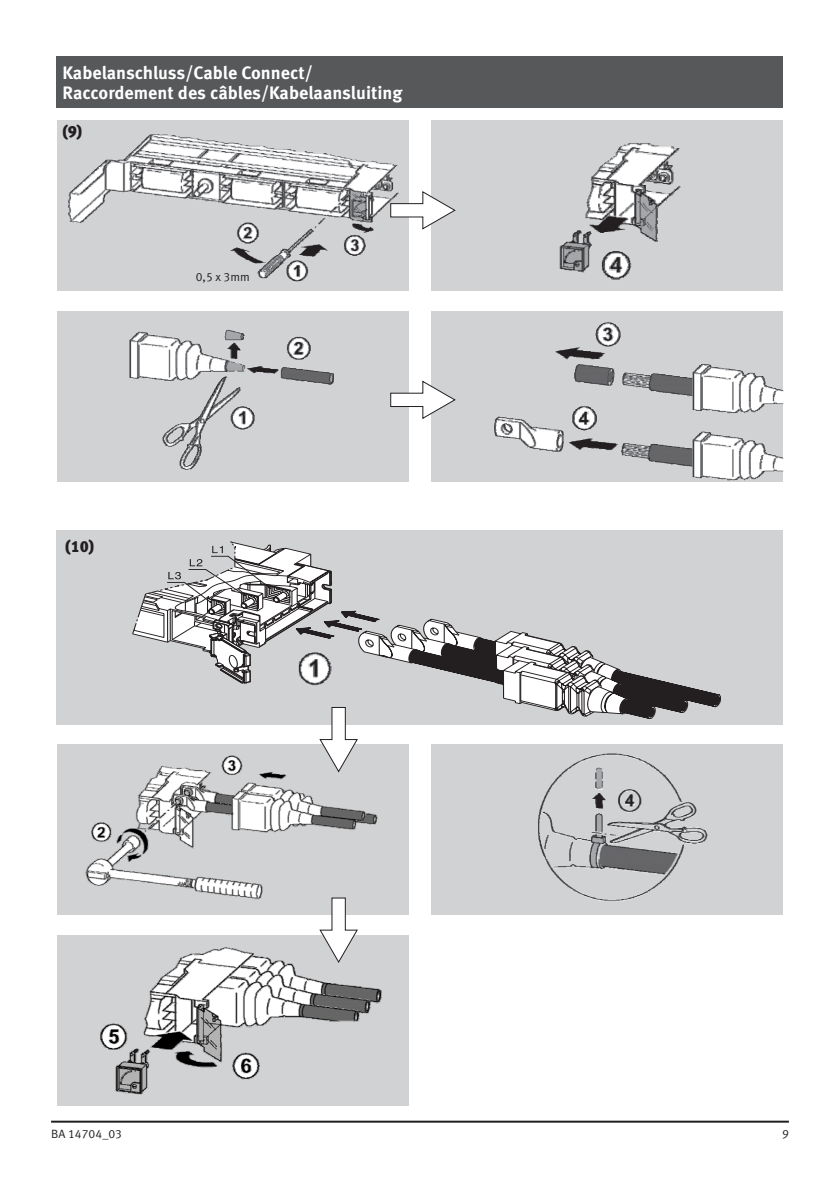
<style>
.page{position:relative;width:840px;height:1191px;background:#fff}
.page>*{position:absolute;margin:0;border:0;box-sizing:border-box;transform-origin:0 0}
.t1{font:700 18px/20px "Meta Pro";color:#fff}
.t2{font:900 16px "Meta Pro";color:#231f20}
.t3{font:12px "Meta Pro";color:#231f20}
</style>
<div class="page">
<hr style="left:51px;top:1120px;width:737px;height:2px;background:#231f20">
<div style="left:57px;top:57px;width:725px;height:51px;background:#57585a"></div>
<div style="left:57px;top:530px;width:725px;height:194px;background:#d1d2d4"></div>
<div style="left:57px;top:744px;width:351px;height:170px;background:#d1d2d4"></div>
<img style="left:85px;top:772px;width:293px;height:128px">
<div style="left:57px;top:935px;width:351px;height:171px;background:#d1d2d4"></div>
<img style="left:100px;top:947px;width:282px;height:148px">
<div style="left:431px;top:744px;width:351px;height:170px;background:#d1d2d4"></div>
<img style="left:538px;top:772px;width:170px;height:129px">
<div style="left:57px;top:120px;width:351px;height:171px;background:#d1d2d4"></div>
<div style="left:431px;top:120px;width:351px;height:171px;background:#d1d2d4"></div>
<div style="left:57px;top:311px;width:351px;height:170px;background:#d1d2d4"></div>
<div style="left:431px;top:311px;width:351px;height:170px;background:#d1d2d4"></div>
<img style="left:68px;top:134px;width:330px;height:148px">
<img style="left:559px;top:143px;width:122px;height:137px">
<img style="left:129px;top:329px;width:205px;height:141px">
<img style="left:494px;top:322px;width:175px;height:142px">
<svg style="left:390px;top:191px;width:65px;height:39px"></svg>
<svg style="left:390px;top:380px;width:65px;height:39px"></svg>
<img style="left:669px;top:364px;width:113px;height:35px">
<img style="left:669px;top:399px;width:113px;height:83px">
<svg style="left:319px;top:897px;width:39px;height:65px"></svg>
<svg style="left:132px;top:541px;width:588px;height:231px"></svg>
<img style="left:290px;top:649px;width:50px;height:42px">
<p class="t1" style="left:62px;top:63px;width:341px">Kabelanschluss/Cable Connect/<br>Raccordement des câbles/Kabelaansluiting</p>
<p class="t2" style="left:62px;top:122px;width:21px">(9)</p>
<p class="t3" style="left:196px;top:270px;width:56px">0,5 x 3mm</p>
<p class="t2" style="left:65px;top:536px;width:31px">(10)</p>
<p class="t3" style="left:51px;top:1126px;width:73px">BA 14704_03</p>
<p class="t3" style="left:781px;top:1126px;width:8px">9</p>
</div>
